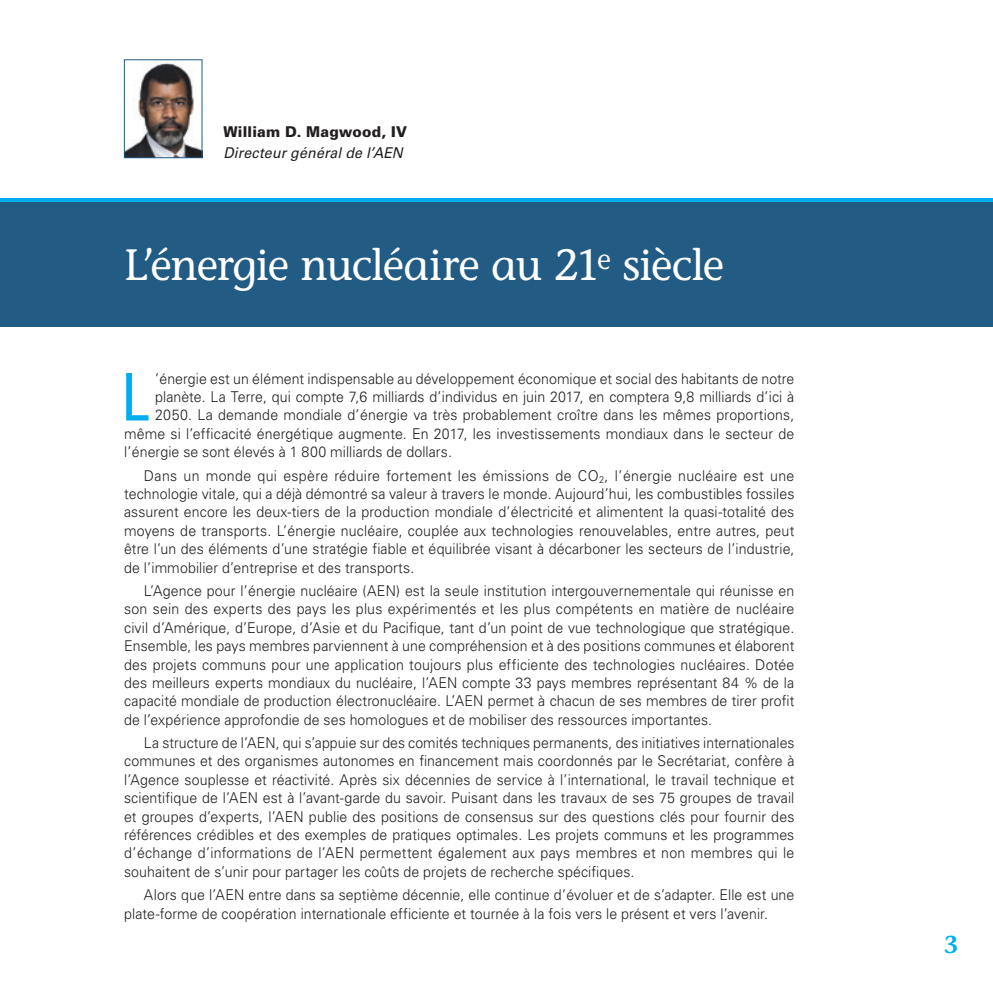
<style>
.page{position:relative;width:993px;height:993px;background:#fff}
.page>*{position:absolute;margin:0;border:0;box-sizing:border-box;transform-origin:0 0}
.Lettrine{font:condensed 65.8px "Univers LT Std";color:#00aeef;scale:.95 1}
._01_Titre_article{font:500 43.75px "Stone Informal Std";letter-spacing:-.03em;color:#fff}
.t1{font:600 24.5px "Stone Informal Std";color:#00aeef}
._01_Texte_alinéa{font:300 14.88px/18.4px "Univers LT Std";letter-spacing:.005em;color:#231f20;text-align:justify;scale:.95 1}
._01_Texte_alinéa-2{font:300 14.88px/18.4px "Univers LT Std";letter-spacing:.005em;color:#231f20;text-align:justify;scale:.94 1}
.Lettrine-2{font:300 14.88px "Univers LT Std";letter-spacing:.01em;color:#231f20;scale:.95 1}
._01_Texte_alinéa-3{font:italic 14.88px/21px "Univers LT Std";letter-spacing:.015em;color:#231f20;scale:.95 1}
.s1{font-weight:900;font-style:normal}
</style>
<div class="page">
<div style="left:0;top:198px;width:992px;height:5px;background:#00aeef"></div>
<div style="left:0;top:203px;width:992px;height:124px;background:#225b84"></div>
<img style="left:126px;top:62px;width:74px;height:94px">
<div style="left:124px;top:60px;width:78px;height:98px;border:1px solid #225b84"></div>
<p class="_01_Texte_alinéa-3" style="left:223px;top:121px;width:195px"><span class="s1">William D. Magwood, IV<br></span>Directeur général de l’AEN</p>
<p class="_01_Titre_article" style="left:124px;top:238px;width:601px">L’énergie nucléaire au 21<sup>e</sup> siècle</p>
<p class="Lettrine" style="left:121px;top:355px;width:31px">L</p>
<p class="Lettrine-2" style="left:155px;top:369px;width:674px">’énergie est un élément indispensable au développement économique et social des habitants de notre</p>
<p class="Lettrine-2" style="left:155px;top:388px;width:674px">planète. La Terre, qui compte 7,6 milliards d’individus en juin 2017, en comptera 9,8 milliards d’ici à</p>
<p class="Lettrine-2" style="left:155px;top:406px;width:674px">2050. La demande mondiale d’énergie va très probablement croître dans les mêmes proportions,</p>
<p class="Lettrine-2" style="left:124px;top:424px;width:706px">même si l’efficacité énergétique augmente. En 2017, les investissements mondiaux dans le secteur de</p>
<p class="Lettrine-2" style="left:124px;top:443px;width:346px">l’énergie se sont élevés à 1 800 milliards de dollars.</p>
<p class="_01_Texte_alinéa" style="left:124px;top:466px;width:706px;text-indent:20px">Dans un monde qui espère réduire fortement les émissions de CO<sub>2</sub>, l’énergie nucléaire est une technologie vitale, qui a déjà démontré sa valeur à travers le monde. Aujourd’hui, les combustibles fossiles assurent encore les deux-tiers de la production mondiale d’électricité et alimentent la quasi-totalité des moyens de transports. L’énergie nucléaire, couplée aux technologies renouvelables, entre autres, peut être l’un des éléments d’une stratégie fiable et équilibrée visant à décarboner les secteurs de l’industrie, de l’immobilier d’entreprise et des transports.</p>
<p class="_01_Texte_alinéa" style="left:124px;top:581px;width:706px;text-indent:20px">L’Agence pour l’énergie nucléaire (AEN) est la seule institution intergouvernementale qui réunisse en son sein des experts des pays les plus expérimentés et les plus compétents en matière de nucléaire civil d’Amérique, d’Europe, d’Asie et du Pacifique, tant d’un point de vue technologique que stratégique.<br>Ensemble, les pays membres parviennent à une compréhension et à des positions communes et élaborent des projets communs pour une application toujours plus efficiente des technologies nucléaires. Dotée des meilleurs experts mondiaux du nucléaire, l’AEN compte 33 pays membres représentant 84 % de la capacité mondiale de production électronucléaire. L’AEN permet à chacun de ses membres de tirer profit de l’expérience approfondie de ses homologues et de mobiliser des ressources importantes.</p>
<p class="_01_Texte_alinéa-2" style="left:124px;top:733px;width:714px;text-indent:20px">La structure de l’AEN, qui s’appuie sur des comités techniques permanents, des initiatives internationales communes et des organismes autonomes en financement mais coordonnés par le Secrétariat, confère à l’Agence souplesse et réactivité. Après six décennies de service à l’international, le travail technique et scientifique de l’AEN est à l’avant-garde du savoir. Puisant dans les travaux de ses 75 groupes de travail et groupes d’experts, l’AEN publie des positions de consensus sur des questions clés pour fournir des références crédibles et des exemples de pratiques optimales. Les projets communs et les programmes d’échange d’informations de l’AEN permettent également aux pays membres et non membres qui le souhaitent de s’unir pour partager les coûts de projets de recherche spécifiques.</p>
<p class="_01_Texte_alinéa" style="left:124px;top:885px;width:706px;text-indent:20px">Alors que l’AEN entre dans sa septième décennie, elle continue d’évoluer et de s’adapter. Elle est une plate-forme de coopération internationale efficiente et tournée à la fois vers le présent et vers l’avenir.</p>
<h3 class="t1" style="left:943px;top:929px;width:16px">3</h3>
</div>
